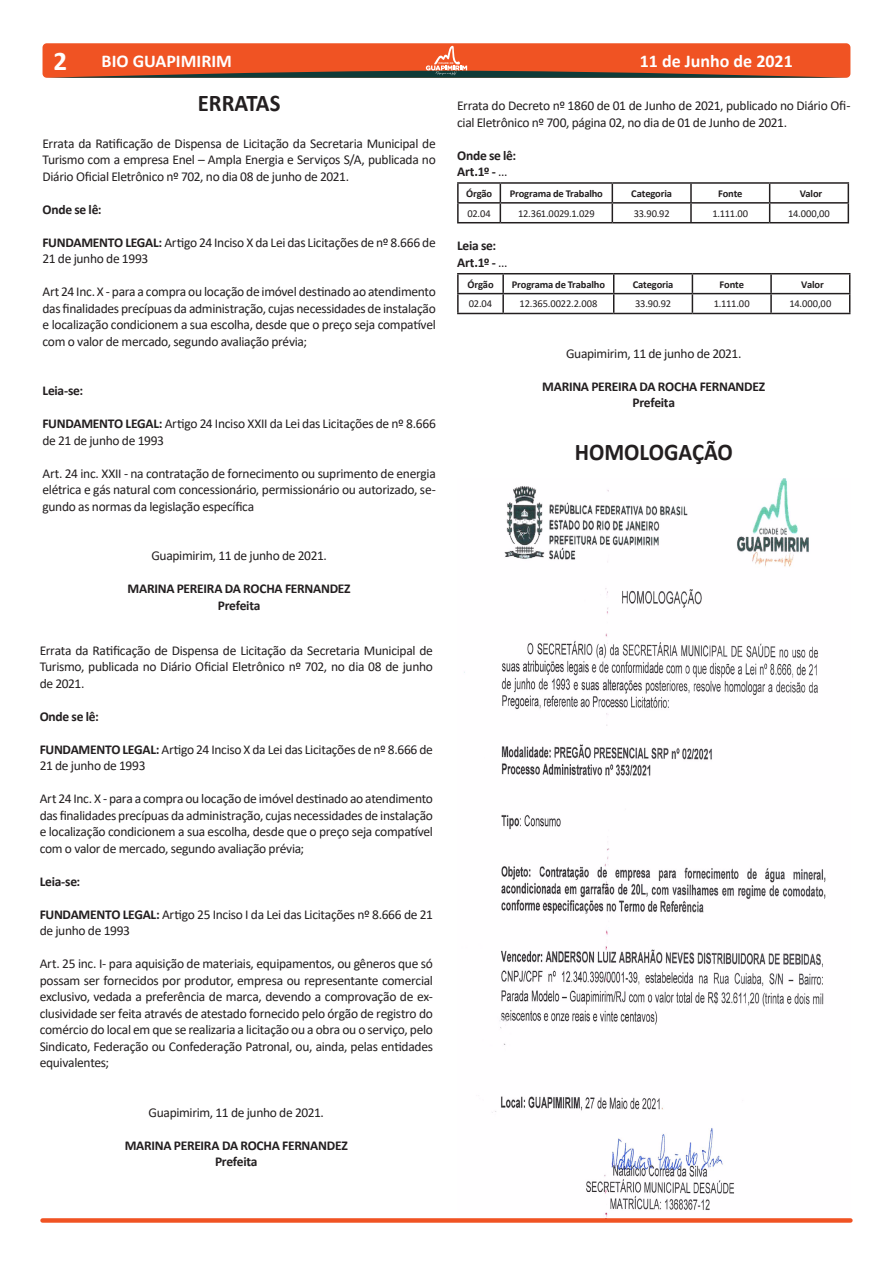
<style>
.page{position:relative;width:893px;height:1263px;background:#fff}
.page>*{position:absolute;margin:0;border:0;box-sizing:border-box;transform-origin:0 0}
.t1{font:700 27px "Calibri";color:#fff}
.t2{font:700 24px "Calibri";color:#231f20;scale:.95 1}
.t3{font:700 18px "Calibri";color:#fff}
.Padrão_Oficial{font:13.5px/16.5px "Calibri";letter-spacing:-.025em;color:#231f20;text-align:justify}
.Padrão_Oficial-2{font:700 13.5px "Calibri";letter-spacing:-.02em;color:#231f20}
.Padrão_Oficial-3{font:10.5px "Calibri";letter-spacing:-.015em;color:#231f20}
.Padrão_Oficial-4{font:700 10.5px "Calibri";letter-spacing:-.015em;color:#231f20}
.t4{font:500 2.55px "Gotham";color:#fff}
.s1{font-weight:700}
.s2{font-weight:400}
</style>
<div class="page">
<img style="left:464px;top:478px;width:362px;height:740px">
<hr style="left:457px;top:182px;width:43px;height:2px;background:#231f20">
<hr style="left:500px;top:182px;width:112px;height:2px;background:#231f20">
<hr style="left:612px;top:182px;width:79px;height:2px;background:#231f20">
<hr style="left:691px;top:182px;width:79px;height:2px;background:#231f20">
<hr style="left:770px;top:182px;width:79px;height:2px;background:#231f20">
<hr style="left:457px;top:202px;width:43px;height:2px;background:#231f20">
<svg style="left:457px;top:184px;width:2px;height:38px"></svg>
<hr style="left:500px;top:202px;width:112px;height:2px;background:#231f20">
<svg style="left:500px;top:184px;width:1px;height:38px"></svg>
<hr style="left:612px;top:202px;width:79px;height:2px;background:#231f20">
<svg style="left:612px;top:184px;width:1px;height:38px"></svg>
<hr style="left:691px;top:202px;width:79px;height:2px;background:#231f20">
<svg style="left:690px;top:184px;width:2px;height:38px"></svg>
<hr style="left:770px;top:202px;width:79px;height:2px;background:#231f20">
<svg style="left:769px;top:184px;width:1px;height:38px"></svg>
<svg style="left:848px;top:184px;width:1px;height:38px"></svg>
<hr style="left:457px;top:222px;width:43px;height:1px;background:#231f20">
<hr style="left:500px;top:222px;width:112px;height:1px;background:#231f20">
<hr style="left:612px;top:222px;width:79px;height:1px;background:#231f20">
<hr style="left:691px;top:222px;width:79px;height:1px;background:#231f20">
<hr style="left:770px;top:222px;width:79px;height:1px;background:#231f20">
<hr style="left:457px;top:273px;width:46px;height:1px;background:#231f20">
<hr style="left:503px;top:273px;width:111px;height:1px;background:#231f20">
<hr style="left:614px;top:273px;width:78px;height:1px;background:#231f20">
<hr style="left:692px;top:273px;width:79px;height:1px;background:#231f20">
<hr style="left:771px;top:273px;width:79px;height:1px;background:#231f20">
<hr style="left:457px;top:293px;width:46px;height:1px;background:#231f20">
<svg style="left:457px;top:274px;width:2px;height:39px"></svg>
<hr style="left:503px;top:293px;width:111px;height:1px;background:#231f20">
<svg style="left:502px;top:274px;width:2px;height:39px"></svg>
<hr style="left:614px;top:293px;width:78px;height:1px;background:#231f20">
<svg style="left:613px;top:274px;width:1px;height:39px"></svg>
<hr style="left:692px;top:293px;width:79px;height:1px;background:#231f20">
<svg style="left:692px;top:274px;width:1px;height:39px"></svg>
<hr style="left:771px;top:293px;width:79px;height:1px;background:#231f20">
<svg style="left:770px;top:274px;width:2px;height:39px"></svg>
<svg style="left:849px;top:274px;width:1px;height:39px"></svg>
<hr style="left:457px;top:313px;width:46px;height:1px;background:#231f20">
<hr style="left:503px;top:313px;width:111px;height:1px;background:#231f20">
<hr style="left:614px;top:313px;width:78px;height:1px;background:#231f20">
<hr style="left:692px;top:313px;width:79px;height:1px;background:#231f20">
<hr style="left:771px;top:313px;width:79px;height:1px;background:#231f20">
<div style="left:43px;top:43px;width:807px;height:35px;background:#f05323;border-radius:4px"></div>
<svg style="left:46px;top:46px;width:800px;height:32px"></svg>
<div style="left:43px;top:1218px;width:807px;height:5px;background:#f05323"></div>
<h1 class="t1" style="left:54px;top:42px;width:15px">2</h1>
<h3 class="t3" style="left:102px;top:48px;width:132px">BIO GUAPIMIRIM</h3>
<p class="t4" style="left:438px;top:62px;width:17px">CIDADE DE</p>
<h3 class="t3" style="left:640px;top:48px;width:155px">11 de Junho de 2021</h3>
<p class="t2" style="left:198px;top:86px;width:88px">ERRATAS</p>
<p class="Padrão_Oficial" style="left:43px;top:135px;width:395px">Errata da Ratificação de Dispensa de Licitação da Secretaria Municipal de Turismo com a empresa Enel – Ampla Energia e Serviços S/A, publicada no Diário Oficial Eletrônico nº 702, no dia 08 de junho de 2021.</p>
<p class="Padrão_Oficial-2" style="left:43px;top:200px;width:61px">Onde se lê:</p>
<p class="Padrão_Oficial" style="left:43px;top:234px;width:395px"><span class="s1">FUNDAMENTO LEGAL:</span> Artigo 24 Inciso X da Lei das Licitações de nº 8.666 de<br>21 de junho de 1993</p>
<p class="Padrão_Oficial" style="left:43px;top:283px;width:395px">Art 24 Inc. X - para a compra ou locação de imóvel destinado ao atendimento das finalidades precípuas da administração, cujas necessidades de instalação e localização condicionem a sua escolha, desde que o preço seja compatível com o valor de mercado, segundo avaliação prévia;</p>
<p class="Padrão_Oficial-2" style="left:43px;top:381px;width:42px">Leia-se:</p>
<p class="Padrão_Oficial" style="left:43px;top:415px;width:395px"><span class="s1">FUNDAMENTO LEGAL:</span> Artigo 24 Inciso XXII da Lei das Licitações de nº 8.666 de 21 de junho de 1993</p>
<p class="Padrão_Oficial" style="left:43px;top:465px;width:395px">Art. 24 inc. XXII - na contratação de fornecimento ou suprimento de energia elétrica e gás natural com concessionário, permissionário ou autorizado, se&shy;gundo as normas da legislação específica</p>
<p class="Padrão_Oficial" style="left:151px;top:547px;width:177px">Guapimirim, 11 de junho de 2021.</p>
<p class="Padrão_Oficial-2" style="left:128px;top:579px;width:225px">MARINA PEREIRA DA ROCHA FERNANDEZ</p>
<p class="Padrão_Oficial-2" style="left:218px;top:596px;width:44px">Prefeita</p>
<p class="Padrão_Oficial" style="left:40px;top:641px;width:395px">Errata da Ratificação de Dispensa de Licitação da Secretaria Municipal de Turismo, publicada no Diário Oficial Eletrônico nº 702, no dia 08 de junho de 2021.</p>
<p class="Padrão_Oficial-2" style="left:40px;top:706px;width:61px">Onde se lê:</p>
<p class="Padrão_Oficial" style="left:40px;top:740px;width:395px"><span class="s1">FUNDAMENTO LEGAL:</span> Artigo 24 Inciso X da Lei das Licitações de nº 8.666 de<br>21 de junho de 1993</p>
<p class="Padrão_Oficial" style="left:40px;top:790px;width:395px">Art 24 Inc. X - para a compra ou locação de imóvel destinado ao atendimento das finalidades precípuas da administração, cujas necessidades de instalação e localização condicionem a sua escolha, desde que o preço seja compatível com o valor de mercado, segundo avaliação prévia;</p>
<p class="Padrão_Oficial-2" style="left:40px;top:871px;width:42px">Leia-se:</p>
<p class="Padrão_Oficial" style="left:40px;top:905px;width:395px"><span class="s1">FUNDAMENTO LEGAL:</span> Artigo 25 Inciso I da Lei das Licitações nº 8.666 de 21 de junho de 1993</p>
<p class="Padrão_Oficial" style="left:40px;top:955px;width:395px">Art. 25 inc. I- para aquisição de materiais, equipamentos, ou gêneros que só possam ser fornecidos por produtor, empresa ou representante comercial exclusivo, vedada a preferência de marca, devendo a comprovação de ex&shy;clusividade ser feita através de atestado fornecido pelo órgão de registro do comércio do local em que se realizaria a licitação ou a obra ou o serviço, pelo Sindicato, Federação ou Confederação Patronal, ou, ainda, pelas entidades equivalentes;</p>
<p class="Padrão_Oficial" style="left:149px;top:1103px;width:177px">Guapimirim, 11 de junho de 2021.</p>
<p class="Padrão_Oficial-2" style="left:125px;top:1135px;width:225px">MARINA PEREIRA DA ROCHA FERNANDEZ</p>
<p class="Padrão_Oficial-2" style="left:215px;top:1152px;width:44px">Prefeita</p>
<p class="Padrão_Oficial" style="left:457px;top:97px;width:395px">Errata do Decreto nº 1860 de 01 de Junho de 2021, publicado no Diário Ofi&shy;cial Eletrônico nº 700, página 02, no dia de 01 de Junho de 2021.</p>
<p class="Padrão_Oficial-2" style="left:457px;top:146px;width:61px">Onde se lê:</p>
<p class="Padrão_Oficial-2" style="left:457px;top:162px;width:52px">Art.1º - <span class="s2">...</span></p>
<p class="Padrão_Oficial-4" style="left:466px;top:186px;width:28px">Órgão</p>
<p class="Padrão_Oficial-4" style="left:510px;top:186px;width:95px">Programa de Trabalho</p>
<p class="Padrão_Oficial-4" style="left:631px;top:186px;width:42px">Categoria</p>
<p class="Padrão_Oficial-4" style="left:718px;top:186px;width:26px">Fonte</p>
<p class="Padrão_Oficial-4" style="left:800px;top:186px;width:24px">Valor</p>
<p class="Padrão_Oficial-3" style="left:467px;top:206px;width:25px">02.04</p>
<p class="Padrão_Oficial-3" style="left:518px;top:206px;width:78px">12.361.0029.1.029</p>
<p class="Padrão_Oficial-3" style="left:634px;top:206px;width:37px">33.90.92</p>
<p class="Padrão_Oficial-3" style="left:712px;top:206px;width:37px">1.111.00</p>
<p class="Padrão_Oficial-3" style="left:788px;top:206px;width:43px">14.000,00</p>
<p class="Padrão_Oficial-2" style="left:457px;top:236px;width:41px">Leia se:</p>
<p class="Padrão_Oficial-2" style="left:457px;top:253px;width:52px">Art.1º - <span class="s2">...</span></p>
<p class="Padrão_Oficial-4" style="left:467px;top:277px;width:28px">Órgão</p>
<p class="Padrão_Oficial-4" style="left:512px;top:277px;width:95px">Programa de Trabalho</p>
<p class="Padrão_Oficial-4" style="left:633px;top:277px;width:42px">Categoria</p>
<p class="Padrão_Oficial-4" style="left:719px;top:277px;width:26px">Fonte</p>
<p class="Padrão_Oficial-4" style="left:801px;top:277px;width:24px">Valor</p>
<p class="Padrão_Oficial-3" style="left:469px;top:297px;width:25px">02.04</p>
<p class="Padrão_Oficial-3" style="left:519px;top:297px;width:79px">12.365.0022.2.008</p>
<p class="Padrão_Oficial-3" style="left:635px;top:297px;width:37px">33.90.92</p>
<p class="Padrão_Oficial-3" style="left:714px;top:297px;width:37px">1.111.00</p>
<p class="Padrão_Oficial-3" style="left:789px;top:297px;width:43px">14.000,00</p>
<p class="Padrão_Oficial" style="left:566px;top:345px;width:177px">Guapimirim, 11 de junho de 2021.</p>
<p class="Padrão_Oficial-2" style="left:542px;top:377px;width:225px">MARINA PEREIRA DA ROCHA FERNANDEZ</p>
<p class="Padrão_Oficial-2" style="left:632px;top:393px;width:44px">Prefeita</p>
<p class="t2" style="left:575px;top:435px;width:168px">HOMOLOGAÇÃO</p>
</div>
